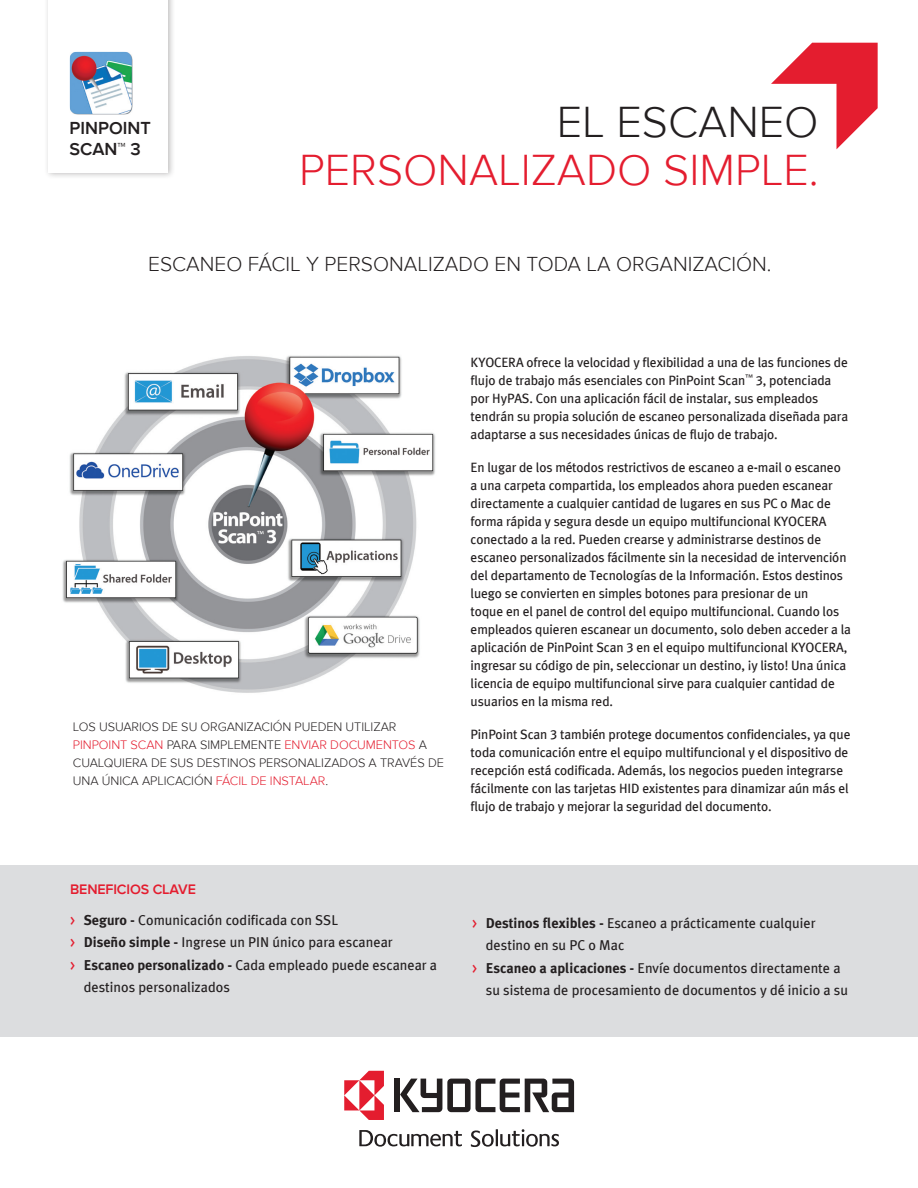
<style>
.page{position:relative;width:918px;height:1188px;background:#fff}
.page>*{position:absolute;margin:0;border:0;box-sizing:border-box;transform-origin:0 0}
.t1{font:300 45px/48px "Proxima Nova";color:#e41d2f;text-align:right}
.t2{font:300 21px "Proxima Nova";color:#231f20}
.t3{font:600 18px "Proxima Nova";color:#231f20}
.t4{font:14.25px/22.5px "Meta Plus";color:#231f20}
.RED_HEAD{font:600 14.25px "Proxima Nova";letter-spacing:-.01em;color:#e41d2f}
.text{font:13.5px/18px "Meta Plus";letter-spacing:-.01em;color:#231f20}
.photo_caption_page_1{font:300 12.75px/18px "Proxima Nova";letter-spacing:-.005em;color:#231f20}
.s1{color:#231f20}
.s2{color:#e41d2f}
.s3{font-family:"Meta Plus Book Caps"}
.s4{font-family:"Meta Plus Book Caps";color:#e41d2f}
.s5{font-weight:700}
</style>
<div class="page">
<div style="left:0;top:865px;width:918px;height:172px;background:#dcdddf"></div>
<img style="left:62px;top:355px;width:373px;height:338px">
<div style="left:44px;top:0;width:132px;height:179px;background:#231f20;opacity:.3"></div>
<div style="left:49px;top:0;width:119px;height:173px;background:#fff"></div>
<img style="left:70px;top:52px;width:63px;height:63px">
<div style="left:394px;top:1079px;width:6px;height:33px;background:#231f20"></div>
<svg style="left:400px;top:1079px;width:174px;height:33px"></svg>
<svg style="left:344px;top:1071px;width:40px;height:49px"></svg>
<svg style="left:471px;top:1129px;width:88px;height:18px"></svg>
<svg style="left:359px;top:1130px;width:103px;height:17px"></svg>
<svg style="left:771px;top:43px;width:107px;height:106px"></svg>
<p class="t3" style="left:70px;top:117px;width:83px">PINPOINT</p>
<p class="t3" style="left:70px;top:139px;width:73px">SCAN™ 3</p>
<p class="t1" style="left:299px;top:99px;width:521px"><span class="s1">EL ESCANEO<br></span>PERSONALIZADO SIMPLE.</p>
<p class="t2" style="left:148px;top:252px;width:625px">ESCANEO FÁCIL Y PERSONALIZADO EN TODA LA ORGANIZACIÓN.</p>
<p class="photo_caption_page_1" style="left:73px;top:718px;width:373px">LOS USUARIOS DE SU ORGANIZACIÓN PUEDEN UTILIZAR <span class="s2">PINPOINT SCAN</span> PARA SIMPLEMENTE <span class="s2">ENVIAR DOCUMENTOS</span> A CUALQUIERA DE SUS DESTINOS PERSONALIZADOS A TRAVÉS DE UNA ÚNICA APLICACIÓN <span class="s2">FÁCIL DE INSTALAR</span>.</p>
<p class="text" style="left:471px;top:353px;width:379px">KYOCERA ofrece la velocidad y flexibilidad a una de las funciones de flujo de trabajo más esenciales con PinPoint Scan<sup>™</sup> <span class="s3">3</span>, potenciada por HyPAS. Con una aplicación fácil de instalar, sus empleados tendrán su propia solución de escaneo personalizada diseñada para adaptarse a sus necesidades únicas de flujo de trabajo.</p>
<p class="text" style="left:471px;top:458px;width:382px">En lugar de los métodos restrictivos de escaneo a e-mail o escaneo a una carpeta compartida, los empleados ahora pueden escanear directamente a cualquier cantidad de lugares en sus PC o Mac de forma rápida y segura desde un equipo multifuncional KYOCERA conectado a la red. Pueden crearse y administrarse destinos de escaneo personalizados fácilmente sin la necesidad de intervención del departamento de Tecnologías de la Información. Estos destinos luego se convierten en simples botones para presionar de un<br>toque en el panel de control del equipo multifuncional. Cuando los empleados quieren escanear un documento, solo deben acceder a la aplicación de PinPoint Scan <span class="s3">3</span> en el equipo multifuncional KYOCERA, ingresar su código de pin, seleccionar un destino, ¡y listo! Una única licencia de equipo multifuncional sirve para cualquier cantidad de usuarios en la misma red.</p>
<p class="text" style="left:471px;top:725px;width:381px">PinPoint Scan <span class="s3">3</span> también protege documentos confidenciales, ya que toda comunicación entre el equipo multifuncional y el dispositivo de recepción está codificada. Además, los negocios pueden integrarse fácilmente con las tarjetas HID existentes para dinamizar aún más el flujo de trabajo y mejorar la seguridad del documento.</p>
<p class="RED_HEAD" style="left:70px;top:881px;width:127px">BENEFICIOS CLAVE</p>
<p class="t4" style="left:70px;top:908px;width:269px"><span class="s4">&gt;</span> <span class="s5">Seguro -</span> Comunicación codificada con SSL</p>
<p class="t4" style="left:70px;top:931px;width:324px"><span class="s4">&gt;</span> <span class="s5">Diseño simple -</span> Ingrese un PIN único para escanear</p>
<p class="t4" style="left:84px;top:953px;width:355px;text-indent:-14px"><span class="s4">&gt;</span> <span class="s5">Escaneo personalizado -</span> Cada empleado puede escanear a destinos personalizados</p>
<p class="t4" style="left:486px;top:911px;width:331px;text-indent:-14px"><span class="s4">&gt;</span> <span class="s5">Destinos flexibles -</span> Escaneo a prácticamente cualquier destino en su PC o Mac</p>
<p class="t4" style="left:486px;top:956px;width:364px;text-indent:-13px"><span class="s4">&gt;</span> <span class="s5">Escaneo a aplicaciones -</span> Envíe documentos directamente a su sistema de procesamiento de documentos y dé inicio a su</p>
</div>
